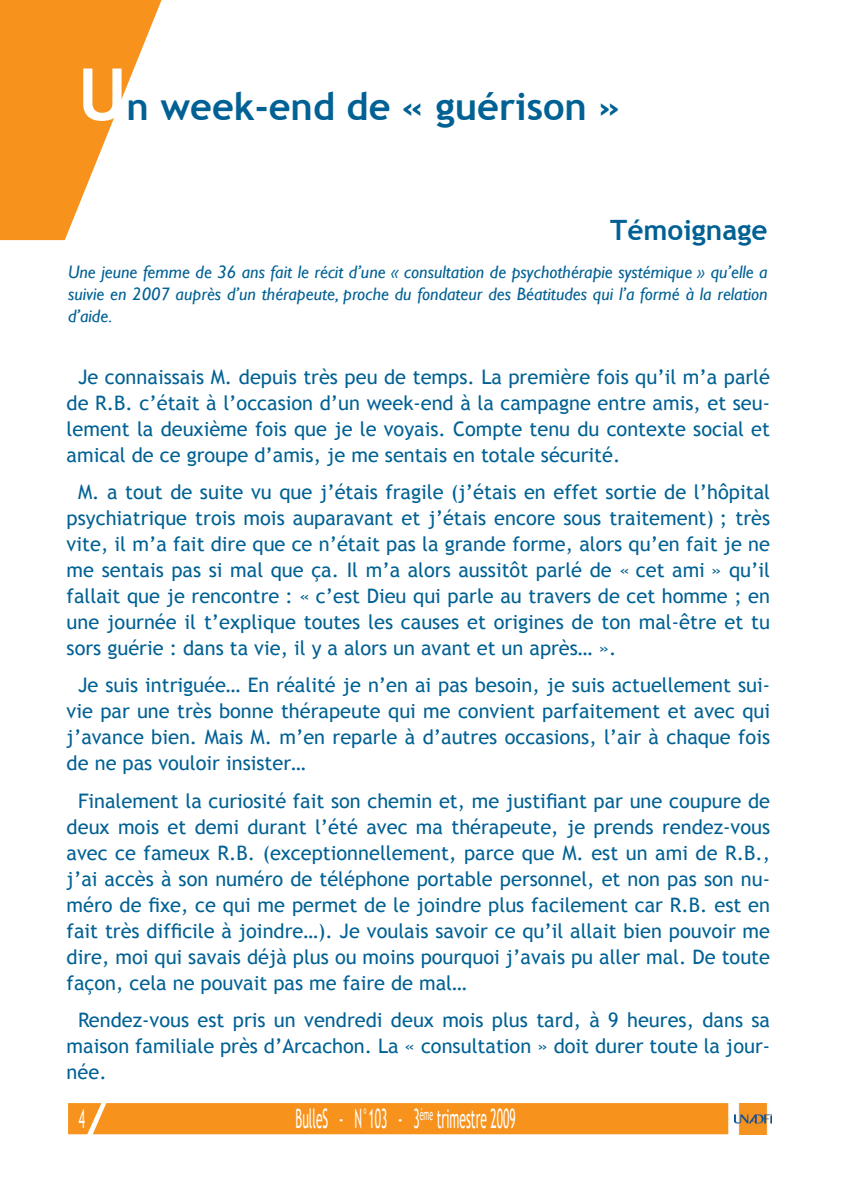
<style>
.page{position:relative;width:851px;height:1191px;background:#fff}
.page>*{position:absolute;margin:0;border:0;box-sizing:border-box;transform-origin:0 0}
.t1{font:700 72px "Trebuchet MS";color:#fff}
.t2{font:700 38px "Trebuchet MS";color:#016194}
.t3{font:700 28px "Trebuchet MS";color:#016194}
.t4{font:26.8px "Trebuchet MS";color:#fff;scale:.45 1}
.Paragraphe_textes_Bu{font:20px/26px "Trebuchet MS";color:#016194;text-align:justify}
.Chapeau{font:italic 18px/21.6px "Gill Sans";color:#016194;text-align:justify}
</style>
<div class="page">
<img style="left:734px;top:1103px;width:37px;height:31px">
<svg style="left:0;top:0;width:162px;height:240px;fill:#f7931d"></svg>
<div style="left:68px;top:1103px;width:660px;height:31px;background:#f7931d"></div>
<p class="t1" style="left:78px;top:49px;width:50px">U</p>
<p class="t2" style="left:126px;top:83px;width:495px">n week-end de « guérison »</p>
<p class="t3" style="left:610px;top:213px;width:159px">Témoignage</p>
<p class="Chapeau" style="left:68px;top:262px;width:701px">Une jeune femme de 36 ans fait le récit d’une « consultation de psychothérapie systémique » qu’elle a suivie en 2007 auprès d’un thérapeute, proche du fondateur des Béatitudes qui l’a formé à la relation d’aide.</p>
<p class="Paragraphe_textes_Bu" style="left:67px;top:364px;width:704px;text-indent:11px">Je connaissais M. depuis très peu de temps. La première fois qu’il m’a parlé de R.B. c’était à l’occasion d’un week-end à la campagne entre amis, et seu&shy;lement la deuxième fois que je le voyais. Compte tenu du contexte social et amical de ce groupe d’amis, je me sentais en totale sécurité.</p>
<p class="Paragraphe_textes_Bu" style="left:67px;top:479px;width:704px;text-indent:11px">M. a tout de suite vu que j’étais fragile (j’étais en effet sortie de l’hôpital psychiatrique trois mois auparavant et j’étais encore sous traitement) ; très vite, il m’a fait dire que ce n’était pas la grande forme, alors qu’en fait je ne me sentais pas si mal que ça. Il m’a alors aussitôt parlé de « cet ami » qu’il fallait que je rencontre : « c’est Dieu qui parle au travers de cet homme ; en une journée il t’explique toutes les causes et origines de ton mal-être et tu sors guérie : dans ta vie, il y a alors un avant et un après… ».</p>
<p class="Paragraphe_textes_Bu" style="left:67px;top:672px;width:704px;text-indent:11px">Je suis intriguée… En réalité je n’en ai pas besoin, je suis actuellement sui&shy;vie par une très bonne thérapeute qui me convient parfaitement et avec qui j’avance bien. Mais M. m’en reparle à d’autres occasions, l’air à chaque fois de ne pas vouloir insister…</p>
<p class="Paragraphe_textes_Bu" style="left:67px;top:788px;width:704px;text-indent:11px">Finalement la curiosité fait son chemin et, me justifiant par une coupure de deux mois et demi durant l’été avec ma thérapeute, je prends rendez-vous avec ce fameux R.B. (exceptionnellement, parce que M. est un ami de R.B., j’ai accès à son numéro de téléphone portable personnel, et non pas son nu&shy;méro de fixe, ce qui me permet de le joindre plus facilement car R.B. est en fait très difficile à joindre…). Je voulais savoir ce qu’il allait bien pouvoir me dire, moi qui savais déjà plus ou moins pourquoi j’avais pu aller mal. De toute façon, cela ne pouvait pas me faire de mal…</p>
<p class="Paragraphe_textes_Bu" style="left:67px;top:1007px;width:704px;text-indent:11px">Rendez-vous est pris un vendredi deux mois plus tard, à 9 heures, dans sa maison familiale près d’Arcachon. La « consultation » doit durer toute la jour&shy;née.</p>
<p class="t4" style="left:295px;top:1103px;width:490px">BulleS - N°103 - 3<sup>ème</sup> trimestre 2009</p>
</div>
